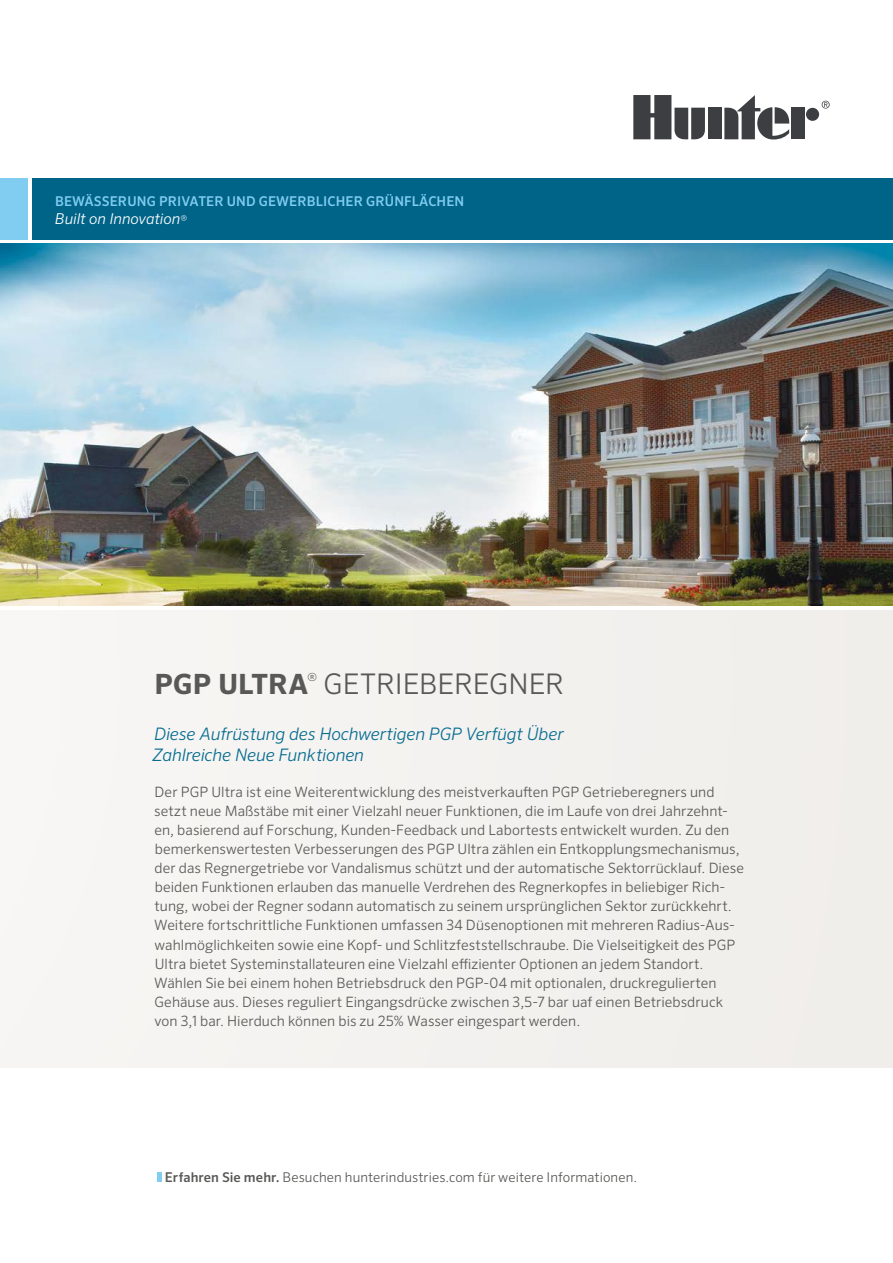
<style>
.page{position:relative;width:893px;height:1263px;background:#fff}
.page>*{position:absolute;margin:0;border:0;box-sizing:border-box;transform-origin:0 0}
.t1{font:300 28.5px "Sero Pro";letter-spacing:-.005em;color:#585956}
.t2{font:700 27.9px "Sero Pro";letter-spacing:.005em;color:#585956}
.t3{font:italic 300 17.25px/21px "Sero Pro";letter-spacing:-.01em;color:#086d90}
.t4{font:italic 300 15px "Sero Pro";color:#fff}
.t5{font:300 14.25px/19px "Sero Pro";letter-spacing:.005em;color:#585956}
.t6{font:300 13.5px "Sero Pro";letter-spacing:.005em;color:#585956}
.t7{font:500 13.5px "Sero Pro";letter-spacing:.01em;color:#81cdf2}
.t8{font:300 11.1px "Sero Pro";color:#585956}
.s1{font-style:normal;font-size:12px}
.s2{font-weight:500}
</style>
<div class="page">
<svg style="left:822px;top:101px;width:8px;height:8px"></svg>
<div style="left:708px;top:108px;width:13px;height:31px;background:#3c3e41"></div>
<div style="left:806px;top:108px;width:13px;height:13px;background:#3c3e41;border-radius:50%"></div>
<div style="left:791px;top:108px;width:14px;height:31px;background:#3c3e41"></div>
<svg style="left:724px;top:95px;width:66px;height:45px"></svg>
<svg style="left:633px;top:95px;width:72px;height:45px"></svg>
<div style="left:32px;top:178px;width:861px;height:61px;background:#006488"></div>
<div style="left:0;top:178px;width:28px;height:61px;background:#81cdf2"></div>
<hr style="left:158px;top:1172px;width:4px;height:10px;background:#81cdf2">
<div style="left:0;top:610px;width:893px;height:457px;background:#f4f2f0"></div>
<img style="left:0;top:244px;width:893px;height:361px">
<p class="t7" style="left:55px;top:193px;width:411px">BEWÄSSERUNG PRIVATER UND GEWERBLICHER GRÜNFLÄCHEN</p>
<p class="t4" style="left:55px;top:210px;width:134px">Built on Innovation<span class="s1">®</span></p>
<h2 class="t2" style="left:154px;top:667px;width:155px">PGP ULTRA</h2>
<p class="t8" style="left:307px;top:670px;width:11px">®</p>
<h1 class="t1" style="left:323px;top:667px;width:242px">GETRIEBEREGNER</h1>
<p class="t3" style="left:153px;top:723px;width:412px">Diese Aufrüstung des Hochwertigen PGP Verfügt Über<br>Zahlreiche Neue Funktionen</p>
<p class="t5" style="left:154px;top:782px;width:591px">Der PGP Ultra ist eine Weiterentwicklung des meistverkauften PGP Getrieberegners und setzt neue Maßstäbe mit einer Vielzahl neuer Funktionen, die im Laufe von drei Jahrzehnt&shy;en, basierend auf Forschung, Kunden-Feedback und Labortests entwickelt wurden. Zu den bemerkenswertesten Verbesserungen des PGP Ultra zählen ein Entkopplungsmechanismus, der das Regnergetriebe vor Vandalismus schützt und der automatische Sektorrücklauf. Diese beiden Funktionen erlauben das manuelle Verdrehen des Regnerkopfes in beliebiger Rich&shy;tung, wobei der Regner sodann automatisch zu seinem ursprünglichen Sektor zurückkehrt.<br>Weitere fortschrittliche Funktionen umfassen 34 Düsenoptionen mit mehreren Radius-Aus&shy;wahlmöglichkeiten sowie eine Kopf- und Schlitzfeststellschraube. Die Vielseitigkeit des PGP Ultra bietet Systeminstallateuren eine Vielzahl effizienter Optionen an jedem Standort.<br>Wählen Sie bei einem hohen Betriebsdruck den PGP-04 mit optionalen, druckregulierten Gehäuse aus. Dieses reguliert Eingangsdrücke zwischen 3,5-7 bar uaf einen Betriebsdruck von 3,1 bar. Hierduch können bis zu 25% Wasser eingespart werden.</p>
<p class="t6" style="left:165px;top:1169px;width:474px"><span class="s2">Erfahren Sie mehr.</span> Besuchen hunterindustries.com für weitere Informationen.</p>
</div>
